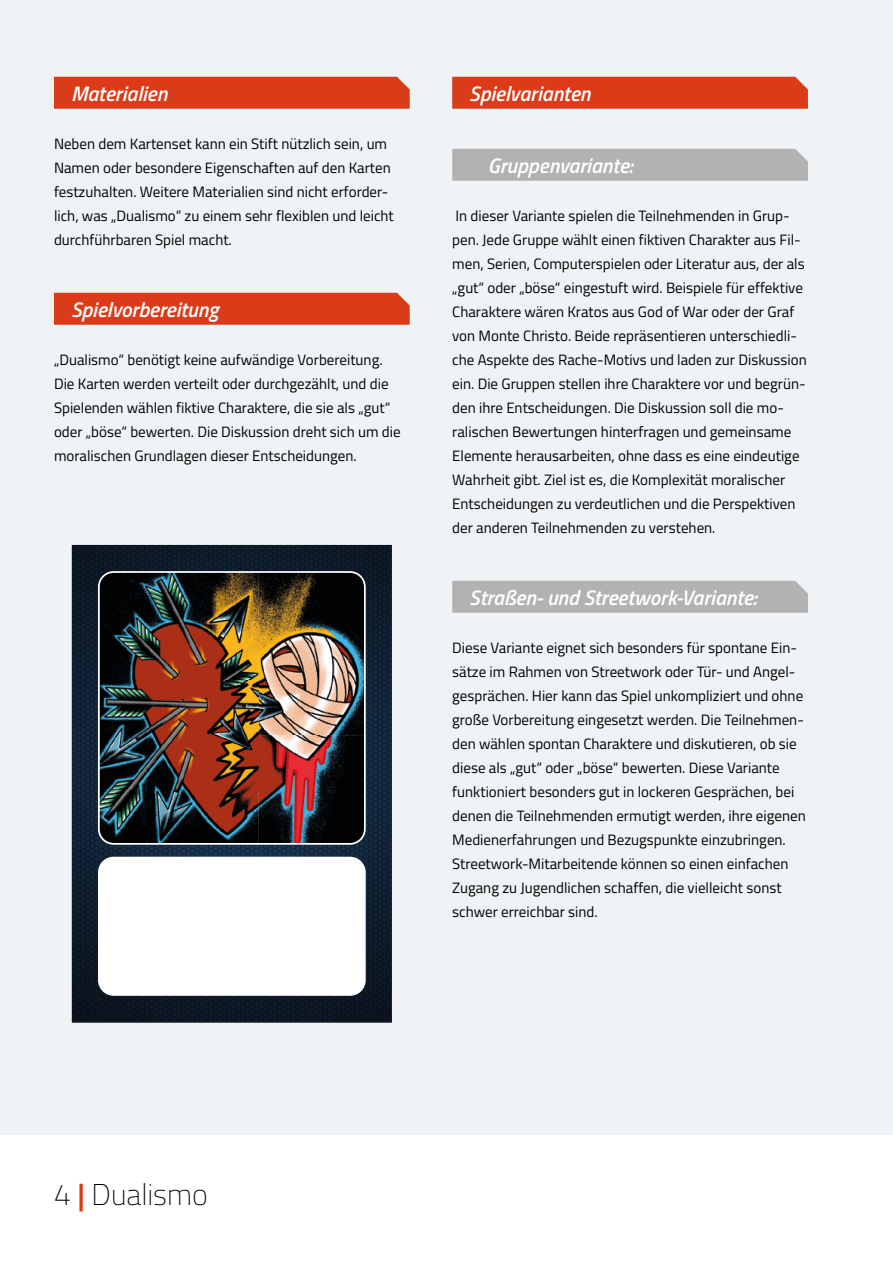
<style>
.page{position:relative;width:893px;height:1263px;background:#fff}
.page>*{position:absolute;margin:0;border:0;box-sizing:border-box;transform-origin:0 0}
.t1{font:100 30px "Titillium Web";color:#000}
.t2{font:italic 600 21px "Titillium Web";color:#fff}
.t3{font:15px/24px "Titillium Web";color:#000}
.s1{font-weight:600;color:#da3b19}
</style>
<div class="page">
<div style="left:0;top:0;width:893px;height:1134px;background:#f0f3f5"></div>
<div style="left:452px;top:77px;width:356px;height:32px;background:#da3b19"></div>
<div style="left:452px;top:149px;width:356px;height:32px;background:#b3b2b2"></div>
<div style="left:452px;top:581px;width:356px;height:32px;background:#b3b2b2"></div>
<div style="left:54px;top:77px;width:356px;height:32px;background:#da3b19"></div>
<div style="left:54px;top:293px;width:356px;height:32px;background:#da3b19"></div>
<img style="left:72px;top:545px;width:320px;height:478px">
<div style="left:99px;top:857px;width:266px;height:138px;background:#fff;border-radius:15px"></div>
<div style="left:98px;top:857px;width:268px;height:139px;border:2px solid #fff;border-radius:15px"></div>
<img style="left:99px;top:572px;width:266px;height:272px">
<div style="left:98px;top:571px;width:268px;height:274px;border:2px solid #fff;border-radius:15px"></div>
<h2 class="t2" style="left:71px;top:77px;width:98px">Materialien</h2>
<p class="t3" style="left:54px;top:131px;width:341px">Neben dem Kartenset kann ein Stift nützlich sein, um Namen oder besondere Eigenschaften auf den Karten festzuhalten. Weitere Materialien sind nicht erforder&shy;lich, was „Dualismo“ zu einem sehr flexiblen und leicht durchführbaren Spiel macht.</p>
<h2 class="t2" style="left:71px;top:293px;width:149px">Spielvorbereitung</h2>
<p class="t3" style="left:54px;top:347px;width:348px">„Dualismo“ benötigt keine aufwändige Vorbereitung.<br>Die Karten werden verteilt oder durchgezählt, und die Spielenden wählen fiktive Charaktere, die sie als „gut“ oder „böse“ bewerten. Die Diskussion dreht sich um die moralischen Grundlagen dieser Entscheidungen.</p>
<h2 class="t2" style="left:469px;top:77px;width:123px">Spielvarianten</h2>
<h2 class="t2" style="left:488px;top:149px;width:146px">Gruppenvariante:</h2>
<p class="t3" style="left:452px;top:203px;width:356px">In dieser Variante spielen die Teilnehmenden in Grup&shy;pen. Jede Gruppe wählt einen fiktiven Charakter aus Fil&shy;men, Serien, Computerspielen oder Literatur aus, der als „gut“ oder „böse“ eingestuft wird. Beispiele für effektive Charaktere wären Kratos aus God of War oder der Graf von Monte Christo. Beide repräsentieren unterschiedli&shy;che Aspekte des Rache-Motivs und laden zur Diskussion ein. Die Gruppen stellen ihre Charaktere vor und begrün&shy;den ihre Entscheidungen. Die Diskussion soll die mo&shy;ralischen Bewertungen hinterfragen und gemeinsame Elemente herausarbeiten, ohne dass es eine eindeutige Wahrheit gibt. Ziel ist es, die Komplexität moralischer Entscheidungen zu verdeutlichen und die Perspektiven der anderen Teilnehmenden zu verstehen.</p>
<h2 class="t2" style="left:469px;top:581px;width:289px">Straßen- und Streetwork-Variante:</h2>
<p class="t3" style="left:452px;top:635px;width:355px">Diese Variante eignet sich besonders für spontane Ein&shy;sätze im Rahmen von Streetwork oder Tür- und Angel&shy;gesprächen. Hier kann das Spiel unkompliziert und ohne große Vorbereitung eingesetzt werden. Die Teilnehmen&shy;den wählen spontan Charaktere und diskutieren, ob sie diese als „gut“ oder „böse“ bewerten. Diese Variante funktioniert besonders gut in lockeren Gesprächen, bei denen die Teilnehmenden ermutigt werden, ihre eigenen Medienerfahrungen und Bezugspunkte einzubringen.<br>Streetwork-Mitarbeitende können so einen einfachen Zugang zu Jugendlichen schaffen, die vielleicht sonst schwer erreichbar sind.</p>
<h1 class="t1" style="left:54px;top:1173px;width:155px">4 <span class="s1">|</span> Dualismo</h1>
</div>
